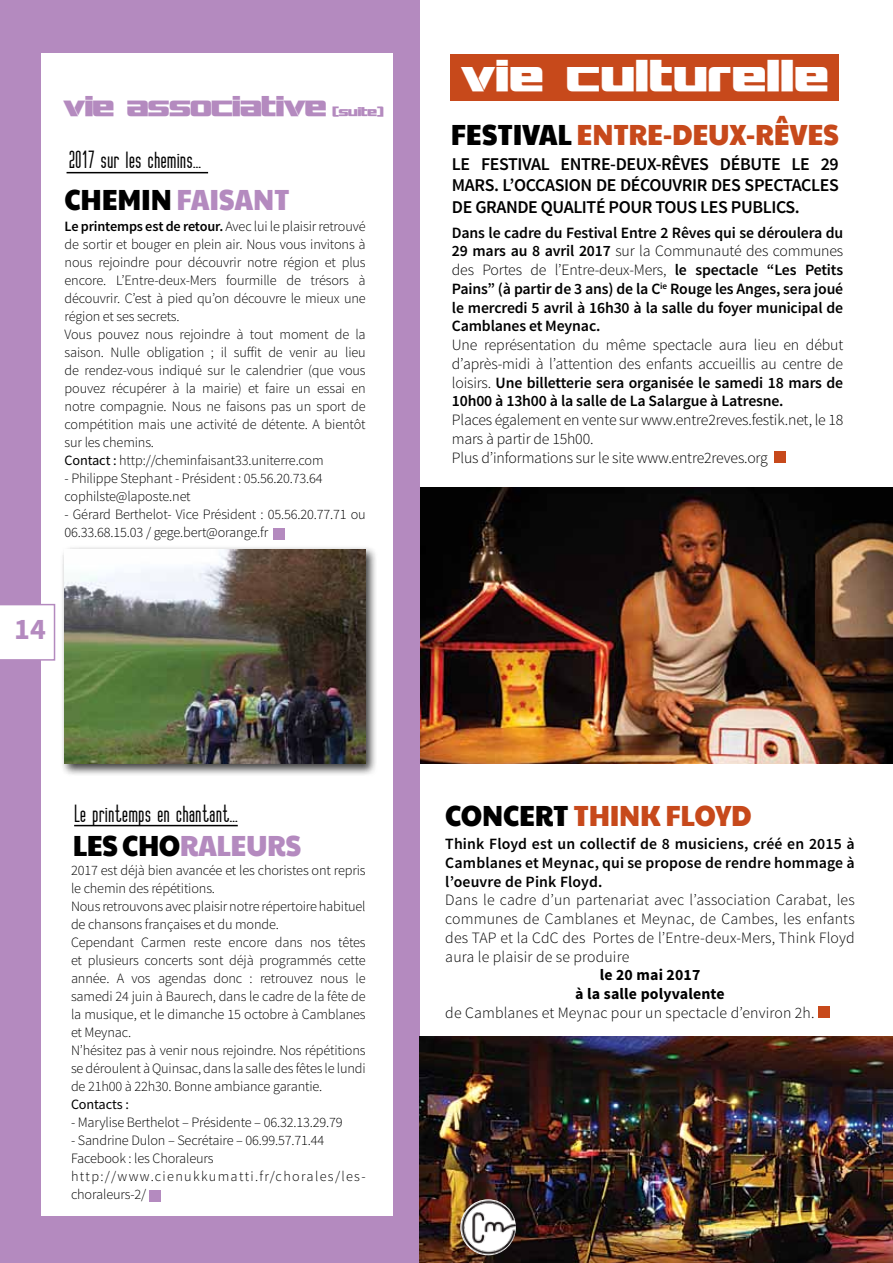
<style>
.page{position:relative;width:893px;height:1263px;background:#fff}
.page>*{position:absolute;margin:0;border:0;box-sizing:border-box;transform-origin:0 0}
.t1{font:700 42px "Interceptor";letter-spacing:.04em;color:#fff}
.t2{font:700 30px "Source Sans Pro";color:#b48abf}
.t3{font:29.1px "Paytone One";letter-spacing:-.01em;color:#c7491b;scale:.93 1}
.t4{font:29.1px "Paytone One";letter-spacing:-.01em;color:#b48abf;scale:.93 1}
.t5{font:700 27px "Interceptor";color:#b48abf}
.t6{font:700 21px "Vertigo FLF";color:#000}
.t7{font:600 18px/21.6px "Source Sans Pro";letter-spacing:-.02em;color:#000;text-align:justify}
.t8{font:300 15.75px/18.8px "Source Sans Pro";letter-spacing:-.01em;color:#000;text-align:justify}
.t9{font:600 15.75px/18.8px "Source Sans Pro";letter-spacing:-.01em;color:#000;text-align:justify}
.t10{font:300 15.75px "Source Sans Pro";letter-spacing:.01em;color:#000}
.t11{font:700 15.75px/18.8px "Source Sans Pro";letter-spacing:.01em;color:#000;text-align:center}
.t12{font:300 14.25px/18px "Source Sans Pro";letter-spacing:-.01em;color:#000}
.t13{font:14.25px "Source Sans Pro";color:#000}
.t14{font:700 12px "Interceptor";color:#b48abf}
.s1{color:#000}
.s2{font-weight:600}
.s3{font-weight:400}
.s4{font-weight:300}
</style>
<div class="page">
<div style="left:451px;top:54px;width:388px;height:46px;background:#c7491b"></div>
<div style="left:774px;top:451px;width:11px;height:12px;background:#c7491b"></div>
<img style="left:419px;top:487px;width:474px;height:277px">
<div style="left:0;top:0;width:419px;height:1263px;background:#b48abf"></div>
<div style="left:41px;top:54px;width:351px;height:1162px;background:#fff"></div>
<div style="left:149px;top:1190px;width:11px;height:11px;background:#b48abf"></div>
<hr style="left:74px;top:825px;width:164px;height:1px;background:#000">
<div style="left:274px;top:528px;width:11px;height:11px;background:#b48abf"></div>
<hr style="left:67px;top:172px;width:141px;height:1px;background:#000">
<img style="left:419px;top:1037px;width:473px;height:226px">
<hr style="left:892px;top:753px;width:1px;height:510px;background:#d2232a">
<div style="left:818px;top:1006px;width:11px;height:12px;background:#c7491b"></div>
<img style="left:460px;top:1199px;width:56px;height:56px;border-radius:28px">
<svg style="left:0;top:604px;width:55px;height:57px"></svg>
<div style="left:61px;top:545px;width:317px;height:231px;background:#000;opacity:.75"></div>
<img style="left:65px;top:549px;width:301px;height:215px">
<h3 class="t5" style="left:65px;top:88px;width:264px">vie associative</h3>
<p class="t14" style="left:333px;top:104px;width:52px">(suite)</p>
<h3 class="t6" style="left:69px;top:147px;width:134px">2017 sur les chemins…</h3>
<h3 class="t4" style="left:65px;top:177px;width:244px"><span class="s1">CH EMIN</span> FAISANT</h3>
<p class="t12" style="left:65px;top:218px;width:303px"><span class="s2">Le printemps est de retour.</span> Avec lui le plaisir retrouvé de sortir et bouger en plein air. Nous vous invitons à nous rejoindre pour découvrir notre région et plus encore. L’Entre-deux-Mers fourmille de trésors à découvrir. C’est à pied qu’on découvre le mieux une région et ses secrets.<br>Vous pouvez nous rejoindre à tout moment de la saison. Nulle obligation ; il suffit de venir au lieu de rendez-vous indiqué sur le calendrier (que vous pouvez récupérer à la mairie) et faire un essai en notre compagnie. Nous ne faisons pas un sport de compétition mais une activité de détente. A bientôt sur les chemins.<br><span class="s3">Contact :</span> http://cheminfaisant33.uniterre.com</p>
<p class="t12" style="left:65px;top:470px;width:260px">- Philippe Stephant - Président : 05.56.20.73.64 cophilste@laposte.net</p>
<p class="t12" style="left:65px;top:506px;width:303px">- Gérard Berthelot- Vice Président : 05.56.20.77.71 ou<br>06.33.68.15.03 / gege.bert@orange.fr</p>
<h2 class="t2" style="left:14px;top:610px;width:33px">14</h2>
<h1 class="t1" style="left:463px;top:48px;width:368px">vie culturelle</h1>
<h3 class="t3" style="left:451px;top:112px;width:419px"><span class="s1">FESTIVAL</span> ENTRE-DEUX-RÊVES</h3>
<p class="t7" style="left:452px;top:153px;width:388px">Le festival ENTRE-deux-Rêves débute le 29 mars. l’occasion de découvrir des spectacles de grande qualité pour tous les publics.</p>
<p class="t9" style="left:452px;top:223px;width:393px">Dans le cadre du Festival Entre 2 Rêves qui se déroulera du 29 mars au 8 avril 2017 <span class="s4">sur la Communauté des communes des Portes de l’Entre-deux-Mers,</span> le spectacle “Les Petits Pains” (à partir de 3 ans) de la C<sup>ie</sup> Rouge les Anges, sera joué le mercredi 5 avril à 16h30 à la salle du foyer municipal de Camblanes et Meynac.</p>
<p class="t8" style="left:452px;top:336px;width:393px">Une représentation du même spectacle aura lieu en début d’après-midi à l’attention des enfants accueillis au centre de loisirs. <span class="s2">U ne billetterie sera organisée le samedi 18 mars de 10h00 à 13h00 à la salle de La Salargue à Latresne.</span></p>
<p class="t8" style="left:452px;top:411px;width:393px;text-align:left">Places également en vente sur www.entre2reves.festik.net, le 18 mars à partir de 15h00.<br>Plus d’informations sur le site www.entre2reves.org</p>
<h3 class="t6" style="left:74px;top:800px;width:165px">Le printemps en chantant…</h3>
<h3 class="t4" style="left:73px;top:823px;width:247px"><span class="s1">LES CHO</span>RALEURS</h3>
<p class="t12" style="left:71px;top:862px;width:296px">2017 est déjà bien avancée et les choristes ont repris le chemin des répétitions.<br>Nous retrouvons avec plaisir notre répertoire habituel de chansons françaises et du monde.<br>Cependant Carmen reste encore dans nos têtes et plusieurs concerts sont déjà programmés cette année. A vos agendas donc : retrouvez nous le samedi 24 juin à Baurech, dans le cadre de la fête de la musique, et le dimanche 15 octobre à Camblanes et Meynac.<br>N’hésitez pas à venir nous rejoindre. Nos répétitions se déroulent à Quinsac, dans la salle des fêtes le lundi de 21h00 à 22h30. Bonne ambiance garantie.</p>
<p class="t13" style="left:71px;top:1096px;width:59px">Contacts :</p>
<p class="t12" style="left:71px;top:1114px;width:273px">- Marylise Berthelot – Présidente – 06.32.13.29.79</p>
<p class="t12" style="left:71px;top:1132px;width:296px">- Sandrine Dulon – Secrétaire – 06.99.57.71.44<br>Facebook : les Choraleurs http://www.cienukkumatti.fr/chorales/les&shy;choraleurs-2/</p>
<h3 class="t3" style="left:445px;top:793px;width:331px"><span class="s1">CONCERT</span> THINK FLOYD</h3>
<p class="t9" style="left:445px;top:835px;width:411px">Think Floyd est un collectif de 8 musiciens, créé en 2015 à Camblanes et Meynac, qui se propose de rendre hommage à l’oeuvre de Pink Floyd.</p>
<p class="t8" style="left:445px;top:891px;width:411px">Dans le cadre d’un partenariat avec l’association Carabat, les communes de Camblanes et Meynac, de Cambes, les enfants des TAP et la CdC des Portes de l’Entre-deux-Mers, Think Floyd aura le plaisir de se produire</p>
<p class="t11" style="left:575px;top:966px;width:151px">le 20 mai 2017<br>à la salle polyvalente</p>
<p class="t10" style="left:445px;top:1003px;width:371px">de Camblanes et Meynac pour un spectacle d’environ 2h.</p>
</div>
